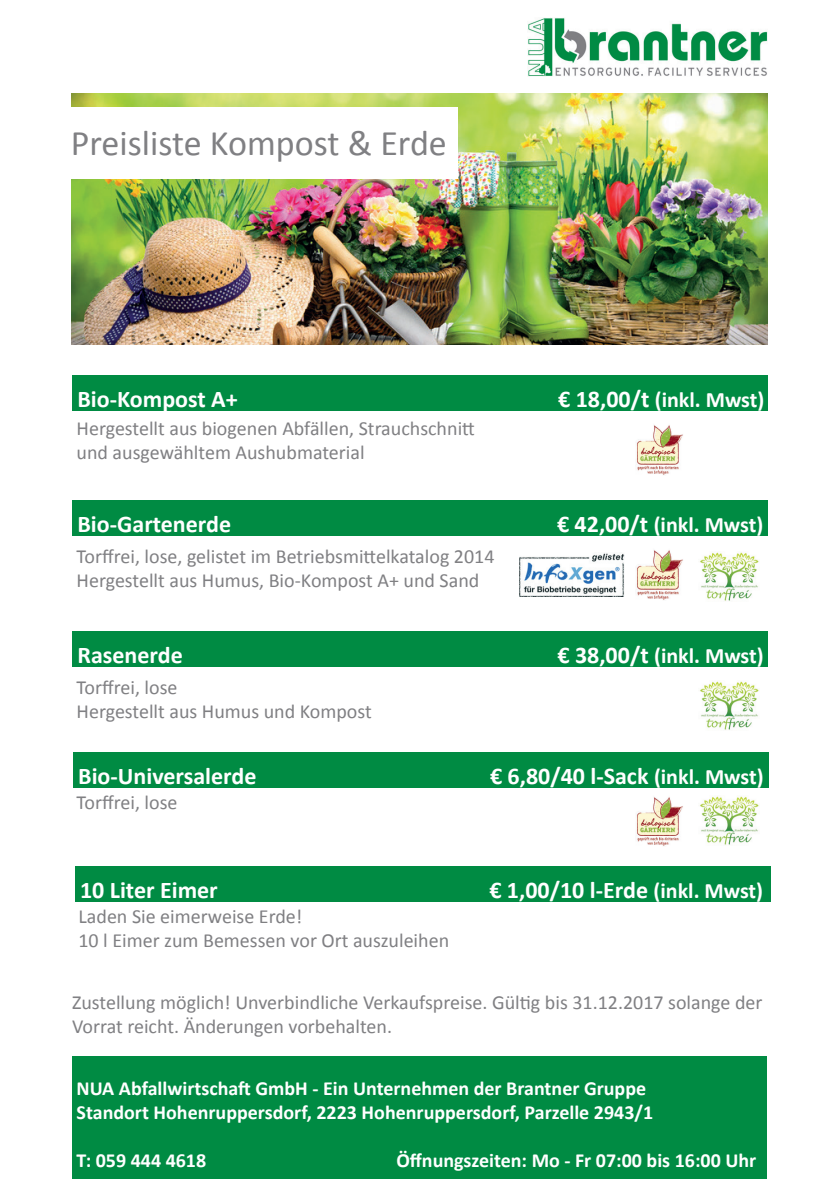
<style>
.page{position:relative;width:840px;height:1191px;background:#fff}
.page>*{position:absolute;margin:0;border:0;box-sizing:border-box;transform-origin:0 0}
.t1{font:36px "Calibri";color:#808083}
.t2{font:700 24px "Calibri";color:#fff}
.t3{font:700 22px "Calibri";color:#fff}
.t4{font:20px/24px "Calibri";color:#808083}
.t5{font:700 20px/24px "Calibri";color:#fff}
.s1{font-size:24px}
.s2{font-size:22px}
</style>
<div class="page">
<img style="left:528px;top:18px;width:239px;height:59px">
<img style="left:72px;top:94px;width:695px;height:250px">
<div style="left:71px;top:107px;width:386px;height:72px;background:#fff"></div>
<div style="left:72px;top:375px;width:695px;height:36px;background:#008b43"></div>
<div style="left:73px;top:752px;width:695px;height:36px;background:#008b43"></div>
<div style="left:72px;top:631px;width:695px;height:36px;background:#008b43"></div>
<div style="left:72px;top:500px;width:695px;height:36px;background:#008b43"></div>
<div style="left:72px;top:1056px;width:693px;height:123px;background:#008b43"></div>
<div style="left:75px;top:866px;width:695px;height:35px;background:#008b43"></div>
<img style="left:700px;top:796px;width:58px;height:49px">
<img style="left:700px;top:681px;width:58px;height:49px">
<img style="left:636px;top:425px;width:47px;height:50px">
<img style="left:636px;top:550px;width:47px;height:50px">
<img style="left:700px;top:552px;width:58px;height:49px">
<img style="left:519px;top:553px;width:105px;height:43px">
<img style="left:636px;top:797px;width:47px;height:49px">
<h1 class="t1" style="left:71px;top:120px;width:377px">Preisliste Kompost &amp; Erde</h1>
<p class="t2" style="left:77px;top:383px;width:162px">Bio-Kompost A+</p>
<p class="t3" style="left:558px;top:385px;width:207px"><span class="s1">€ 18,00/t</span> (inkl. Mwst)</p>
<p class="t4" style="left:77px;top:416px;width:399px">Hergestellt aus biogenen Abfällen, Strauchschnitt und ausgewähltem Aushubmaterial</p>
<p class="t2" style="left:77px;top:508px;width:155px">Bio-Gartenerde</p>
<p class="t3" style="left:556px;top:510px;width:207px"><span class="s1">€ 42,00/t</span> (inkl. Mwst)</p>
<p class="t4" style="left:77px;top:544px;width:419px">Torffrei, lose, gelistet im Betriebsmittelkatalog 2014<br>Hergestellt aus Humus, Bio-Kompost A+ und Sand</p>
<p class="t2" style="left:77px;top:639px;width:107px">Rasenerde</p>
<p class="t3" style="left:557px;top:641px;width:207px"><span class="s1">€ 38,00/t</span> (inkl. Mwst)</p>
<p class="t4" style="left:77px;top:675px;width:296px">Torffrei, lose<br>Hergestellt aus Humus und Kompost</p>
<p class="t2" style="left:78px;top:760px;width:180px">Bio-Universalerde</p>
<p class="t2" style="left:489px;top:760px;width:275px">€ 6,80/40 l-Sack <span class="s2">(inkl. Mwst)</span></p>
<p class="t4" style="left:77px;top:791px;width:102px">Torffrei, lose</p>
<p class="t2" style="left:80px;top:874px;width:139px">10 Liter Eimer</p>
<p class="t2" style="left:489px;top:874px;width:275px">€ 1,00/10 l-Erde <span class="s2">(inkl. Mwst)</span></p>
<p class="t4" style="left:78px;top:904px;width:372px">Laden Sie eimerweise Erde!<br>10 l Eimer zum Bemessen vor Ort auszuleihen</p>
<p class="t4" style="left:72px;top:990px;width:691px">Zustellung möglich! Unverbindliche Verkaufspreise. Gültig bis 31.12.2017 solange der<br>Vorrat reicht. Änderungen vorbehalten.</p>
<p class="t5" style="left:77px;top:1076px;width:577px">NUA Abfallwirtschaft GmbH - Ein Unternehmen der Brantner Gruppe<br>Standort Hohenruppersdorf, 2223 Hohenruppersdorf, Parzelle 2943/1</p>
<p class="t5" style="left:77px;top:1148px;width:131px">T: 059 444 4618</p>
<p class="t5" style="left:396px;top:1148px;width:361px">Öffnungszeiten: Mo - Fr 07:00 bis 16:00 Uhr</p>
</div>
